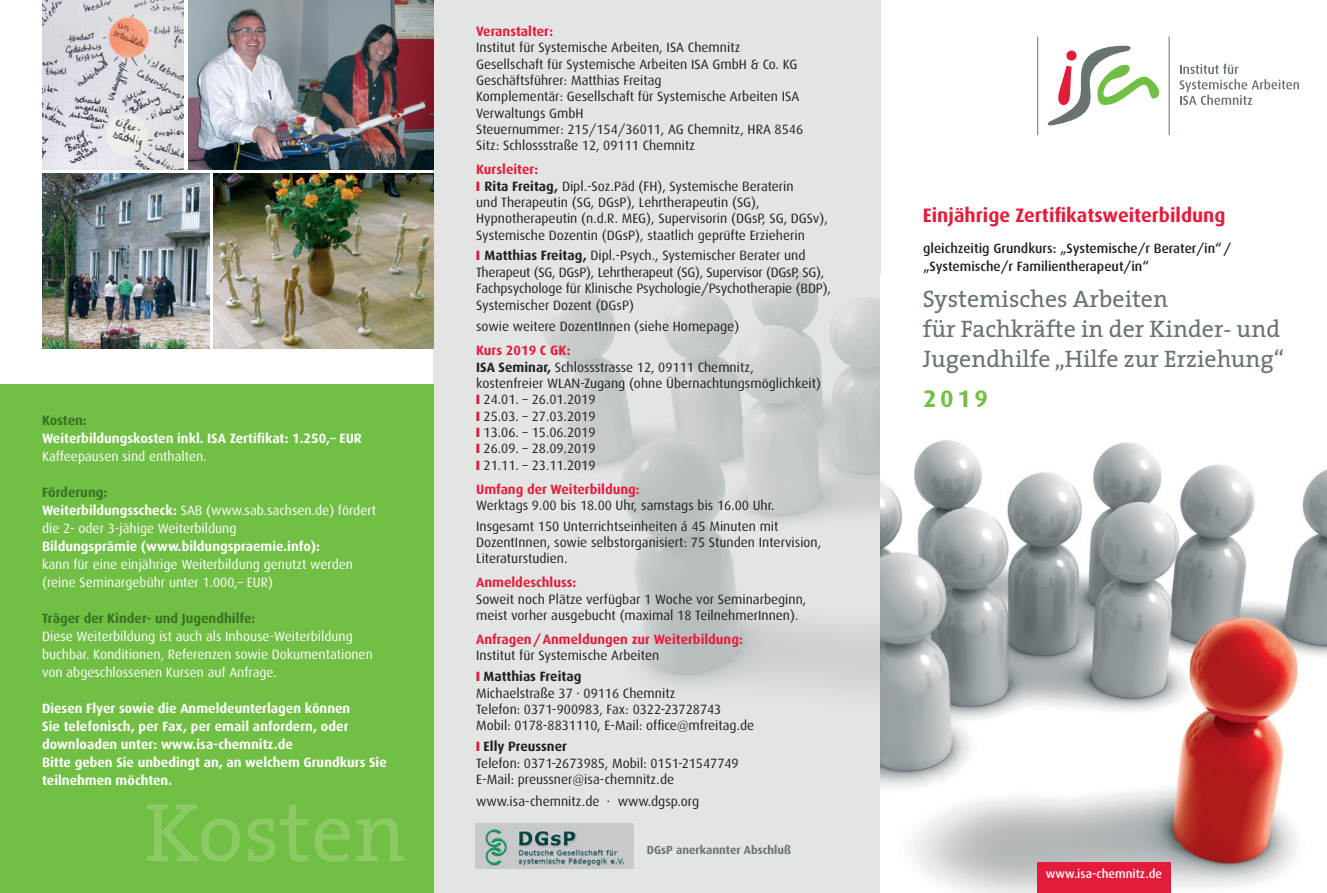
<style>
.page{position:relative;width:1327px;height:893px;background:#fff}
.page>*{position:absolute;margin:0;border:0;box-sizing:border-box;transform-origin:0 0}
.t1{font:84px "The Serif";color:#8dc964}
.Haupt_-_Überschrift{font:24px "The Serif";color:#697374}
.Haupt_-_Überschrift-2{font:700 24px "Dax";color:#71bf44}
.Haupt_-_Überschrift-3{font:700 19.5px "Dax";color:#e41c3b}
.t2{font:13.5px/16.4px "Dax";color:#231f20}
.Absatzformat_1{font:13.5px/18px "Dax";color:#fff}
.Absatzformat_1-2{font:700 13.5px/18px "Dax";color:#fff}
.t3{font:700 13.5px/16.5px "Dax";color:#e41c3b}
.Haupt_-_Überschrift-4{font:500 13.5px/18px "Dax";color:#231f20}
.Absatzformat_1-3{font:700 13.5px "Dax";color:#397123}
.t4{font:700 13.5px "Dax";color:#231f20}
.t5{font:500 12.3px "Dax";color:#fff}
.t6{font:700 11.7px "Dax";color:#697374}
.s1{font-weight:700}
.s2{color:#e41c3b}
.s3{font-weight:400;color:#231f20}
</style>
<div class="page">
<img style="left:880px;top:440px;width:447px;height:453px">
<div style="left:0;top:385px;width:434px;height:508px;background:#71bf44"></div>
<svg style="left:1047px;top:45px;width:113px;height:81px"></svg>
<div style="left:1066px;top:51px;width:10px;height:10px;background:#e41c3b;border-radius:50%"></div>
<hr style="left:1168px;top:37px;width:1px;height:98px;background:#697374">
<hr style="left:1037px;top:37px;width:1px;height:98px;background:#697374">
<div style="left:1037px;top:862px;width:133px;height:31px;background:#e41c3b"></div>
<img style="left:188px;top:0;width:246px;height:169px">
<img style="left:214px;top:174px;width:220px;height:175px">
<img style="left:475px;top:823px;width:158px;height:45px">
<img style="left:42px;top:173px;width:167px;height:176px">
<img style="left:42px;top:0;width:142px;height:169px">
<svg style="left:1179px;top:63px;width:120px;height:42px"></svg>
<p class="Absatzformat_1-3" style="left:42px;top:412px;width:46px">Kosten:</p>
<p class="Absatzformat_1-2" style="left:42px;top:429px;width:321px">Weiterbildungskosten inkl. ISA Zertifikat: 1.250,– EUR</p>
<p class="Absatzformat_1" style="left:42px;top:447px;width:166px">Kaffeepausen sind enthalten.</p>
<p class="Absatzformat_1-3" style="left:42px;top:484px;width:67px">Förderung:</p>
<p class="Absatzformat_1" style="left:42px;top:501px;width:335px"><span class="s1">Weiterbildungsscheck:</span> SAB (www.sab.sachsen.de) fördert die 2- oder 3-jähige Weiterbildung</p>
<p class="Absatzformat_1" style="left:42px;top:537px;width:312px"><span class="s1">Bildungsprämie (www.bildungspraemie.info):<br></span>kann für eine einjährige Weiterbildung genutzt werden (reine Seminargebühr unter 1.000,– EUR)</p>
<p class="Absatzformat_1-3" style="left:42px;top:610px;width:215px">Träger der Kinder- und Jugendhilfe:</p>
<p class="Absatzformat_1" style="left:42px;top:627px;width:332px">Diese Weiterbildung ist auch als Inhouse-Weiterbildung buchbar. Konditionen, Referenzen sowie Dokumentationen von abgeschlossenen Kursen auf Anfrage.</p>
<p class="Absatzformat_1-2" style="left:42px;top:699px;width:310px">Diesen Flyer sowie die Anmeldeunterlagen können</p>
<p class="Absatzformat_1-2" style="left:42px;top:717px;width:308px">Sie telefonisch, per Fax, per email anfordern, oder</p>
<p class="Absatzformat_1-2" style="left:42px;top:735px;width:252px">downloaden unter: www.isa-chemnitz.de</p>
<p class="Absatzformat_1-2" style="left:42px;top:753px;width:346px">Bitte geben Sie unbedingt an, an welchem Grundkurs Sie teilnehmen möchten.</p>
<p class="t1" style="left:144px;top:763px;width:263px">Kosten</p>
<p class="t3" style="left:476px;top:23px;width:78px">Veranstalter:</p>
<p class="t2" style="left:476px;top:40px;width:266px">Institut für Systemische Arbeiten, ISA Chemnitz</p>
<p class="t2" style="left:476px;top:56px;width:323px">Gesellschaft für Systemische Arbeiten ISA GmbH &amp; Co. KG</p>
<p class="t2" style="left:476px;top:72px;width:187px">Geschäftsführer: Matthias Freitag</p>
<p class="t2" style="left:476px;top:89px;width:325px">Komplementär: Gesellschaft für Systemische Arbeiten ISA<br>Verwaltungs GmbH</p>
<p class="t2" style="left:476px;top:121px;width:328px">Steuernummer: 215/154/36011, AG Chemnitz, HRA 8546</p>
<p class="t2" style="left:476px;top:138px;width:220px">Sitz: Schlossstraße 12, 09111 Chemnitz</p>
<p class="t3" style="left:476px;top:161px;width:64px">Kursleiter:</p>
<p class="t2" style="left:476px;top:178px;width:353px"><span class="s2">❙</span> <span class="s1">Rita Freitag,</span> Dipl.-Soz.Päd (FH), Systemische Beraterin<br>und Therapeutin (SG, DGsP), Lehrtherapeutin (SG),<br>Hypnotherapeutin (n.d.R. MEG), Supervisorin (DGsP, SG, DGSv),</p>
<p class="t2" style="left:476px;top:227px;width:330px">Systemische Dozentin (DGsP), staatlich geprüfte Erzieherin</p>
<p class="t2" style="left:476px;top:248px;width:356px"><span class="s2">❙</span> <span class="s1">Matthias Freitag,</span> Dipl.-Psych., Systemischer Berater und Therapeut (SG, DGsP), Lehrtherapeut (SG), Supervisor (DGsP, SG), Fachpsychologe für Klinische Psychologie/Psychotherapie (BDP), Systemischer Dozent (DGsP)</p>
<p class="t2" style="left:476px;top:319px;width:265px">sowie weitere DozentInnen (siehe Homepage)</p>
<p class="t3" style="left:476px;top:342px;width:96px">Kurs 2019 C GK:</p>
<p class="t2" style="left:476px;top:359px;width:279px"><span class="s1">ISA Seminar,</span> Schlossstrasse 12, 09111 Chemnitz,</p>
<p class="t2" style="left:476px;top:375px;width:346px">kostenfreier WLAN-Zugang (ohne Übernachtungsmöglichkeit)</p>
<p class="t2" style="left:476px;top:392px;width:121px"><span class="s2">❙</span> 24.01. – 26.01.2019</p>
<p class="t2" style="left:476px;top:408px;width:121px"><span class="s2">❙</span> 25.03. – 27.03.2019</p>
<p class="t2" style="left:476px;top:424px;width:121px"><span class="s2">❙</span> 13.06. – 15.06.2019</p>
<p class="t2" style="left:476px;top:441px;width:121px"><span class="s2">❙</span> 26.09. – 28.09.2019</p>
<p class="t2" style="left:476px;top:457px;width:121px"><span class="s2">❙</span> 21.11. – 23.11.2019</p>
<p class="t3" style="left:476px;top:481px;width:165px">Umfang der Weiterbildung:</p>
<p class="t2" style="left:476px;top:497px;width:300px">Werktags 9.00 bis 18.00 Uhr, samstags bis 16.00 Uhr.</p>
<p class="t2" style="left:476px;top:518px;width:347px">Insgesamt 150 Unterrichtseinheiten á 45 Minuten mit<br>DozentInnen, sowie selbstorganisiert: 75 Stunden Intervision,<br>Literaturstudien.</p>
<p class="t3" style="left:476px;top:574px;width:102px">Anmeldeschluss:</p>
<p class="t2" style="left:476px;top:591px;width:332px">Soweit noch Plätze verfügbar 1 Woche vor Seminarbeginn,</p>
<p class="t2" style="left:476px;top:607px;width:324px">meist vorher ausgebucht (maximal 18 TeilnehmerInnen).</p>
<p class="t3" style="left:476px;top:631px;width:268px">Anfragen/Anmeldungen zur Weiterbildung:<br><span class="s3">Institut für Systemische Arbeiten</span></p>
<p class="t4" style="left:476px;top:669px;width:107px"><span class="s2">❙</span> Matthias Freitag</p>
<p class="t2" style="left:476px;top:685px;width:247px">Michaelstraße 37 · 09116 Chemnitz<br>Telefon: 0371-900983, Fax: 0322-23728743</p>
<p class="t2" style="left:476px;top:718px;width:279px">Mobil: 0178-8831110, E-Mail: office@mfreitag.de</p>
<p class="t4" style="left:476px;top:739px;width:92px"><span class="s2">❙</span> Elly Preussner</p>
<p class="t2" style="left:476px;top:755px;width:264px">Telefon: 0371-2673985, Mobil: 0151-21547749</p>
<p class="t2" style="left:476px;top:771px;width:200px">E-Mail: preussner@isa-chemnitz.de</p>
<p class="t2" style="left:476px;top:793px;width:225px">www.isa-chemnitz.de · www.dgsp.org</p>
<p class="t6" style="left:647px;top:843px;width:146px">DGsP anerkannter Abschluß</p>
<p class="Haupt_-_Überschrift-3" style="left:923px;top:204px;width:304px">Einjährige Zertifikatsweiterbildung</p>
<p class="Haupt_-_Überschrift-4" style="left:923px;top:239px;width:310px">gleichzeitig Grundkurs: „Systemische/r Berater/in“/ „Systemische/r Familientherapeut/in“</p>
<p class="Haupt_-_Überschrift" style="left:923px;top:279px;width:247px">Systemisches Arbeiten</p>
<p class="Haupt_-_Überschrift" style="left:923px;top:309px;width:359px">für Fachkräfte in der Kinder- und</p>
<p class="Haupt_-_Überschrift" style="left:923px;top:339px;width:363px">Jugendhilfe „Hilfe zur Erziehung“</p>
<p class="Haupt_-_Überschrift-2" style="left:923px;top:385px;width:66px">2019</p>
<p class="t5" style="left:1046px;top:866px;width:118px">www.isa-chemnitz.de</p>
</div>
